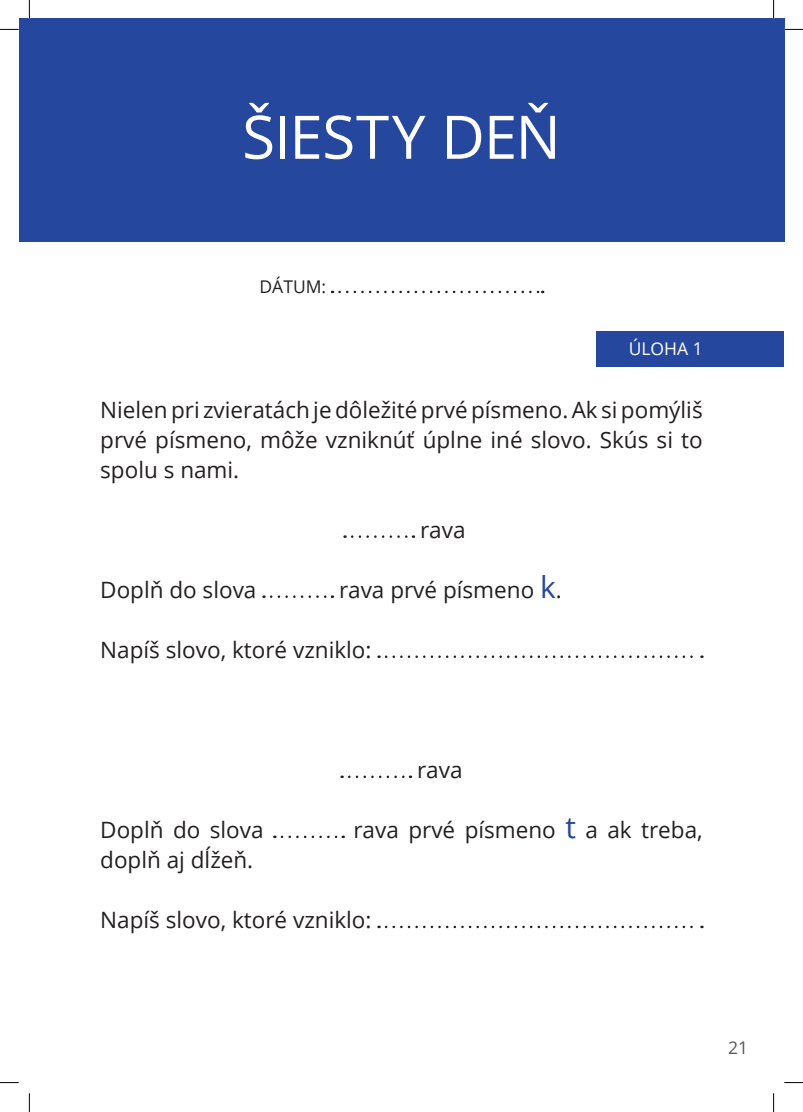
<style>
.page{position:relative;width:803px;height:1112px;background:#fff}
.page>*{position:absolute;margin:0;border:0;box-sizing:border-box;transform-origin:0 0}
.t1{font:60px "Open Sans";letter-spacing:-.015em;color:#fff}
.t2{font:22.5px/30px "Open Sans";color:#231f20;text-align:justify}
.t3{font:17.5px "Open Sans";color:#231f20}
.t4{font:17.5px "Open Sans";color:#fff}
.t5{font:17.5px "Open Sans";color:#57585a}
.s1{font-size:30px;color:#26479e}
</style>
<div class="page">
<div style="left:19px;top:19px;width:765px;height:223px;background:#26479e"></div>
<svg style="left:352px;top:535px;width:62px;height:2px"></svg>
<svg style="left:271px;top:595px;width:62px;height:2px"></svg>
<svg style="left:386px;top:655px;width:316px;height:2px"></svg>
<svg style="left:349px;top:775px;width:62px;height:2px"></svg>
<svg style="left:282px;top:835px;width:62px;height:2px"></svg>
<svg style="left:386px;top:925px;width:316px;height:2px"></svg>
<svg style="left:340px;top:290px;width:203px;height:3px"></svg>
<div style="left:596px;top:331px;width:188px;height:35px;background:#26479e"></div>
<svg style="left:0;top:29px;width:19px;height:1px"></svg>
<svg style="left:784px;top:29px;width:19px;height:1px"></svg>
<svg style="left:0;top:1082px;width:19px;height:1px"></svg>
<svg style="left:784px;top:1082px;width:19px;height:1px"></svg>
<svg style="left:29px;top:0;width:1px;height:19px"></svg>
<svg style="left:29px;top:1093px;width:1px;height:18px"></svg>
<svg style="left:773px;top:0;width:1px;height:19px"></svg>
<svg style="left:773px;top:1093px;width:1px;height:18px"></svg>
<h1 class="t1" style="left:242px;top:96px;width:320px">ŠIESTY DEŇ</h1>
<p class="t3" style="left:259px;top:275px;width:68px">DÁTUM:</p>
<p class="t4" style="left:629px;top:337px;width:76px">ÚLOHA 1</p>
<p class="t2" style="left:100px;top:394px;width:604px">Nielen pri zvieratách je dôležité prvé písmeno. Ak si pomýliš prvé písmeno, môže vzniknúť úplne iné slovo. Skús si to spolu s nami.</p>
<p class="t2" style="left:420px;top:514px;width:47px">rava</p>
<p class="t2" style="left:100px;top:574px;width:158px">Doplň do slova</p>
<p class="t2" style="left:339px;top:574px;width:224px">rava prvé písmeno <span class="s1">k</span>.</p>
<p class="t2" style="left:100px;top:634px;width:273px">Napíš slovo, ktoré vzniklo:</p>
<p class="t2" style="left:417px;top:754px;width:47px">rava</p>
<p class="t2" style="left:100px;top:814px;width:165px">Doplň do slova</p>
<p class="t2" style="left:353px;top:814px;width:351px">rava prvé písmeno <span class="s1">t</span> a ak treba,</p>
<p class="t2" style="left:100px;top:844px;width:155px">doplň aj dĺžeň.</p>
<p class="t2" style="left:100px;top:904px;width:273px">Napíš slovo, ktoré vzniklo:</p>
<p class="t5" style="left:728px;top:1034px;width:22px">21</p>
</div>
